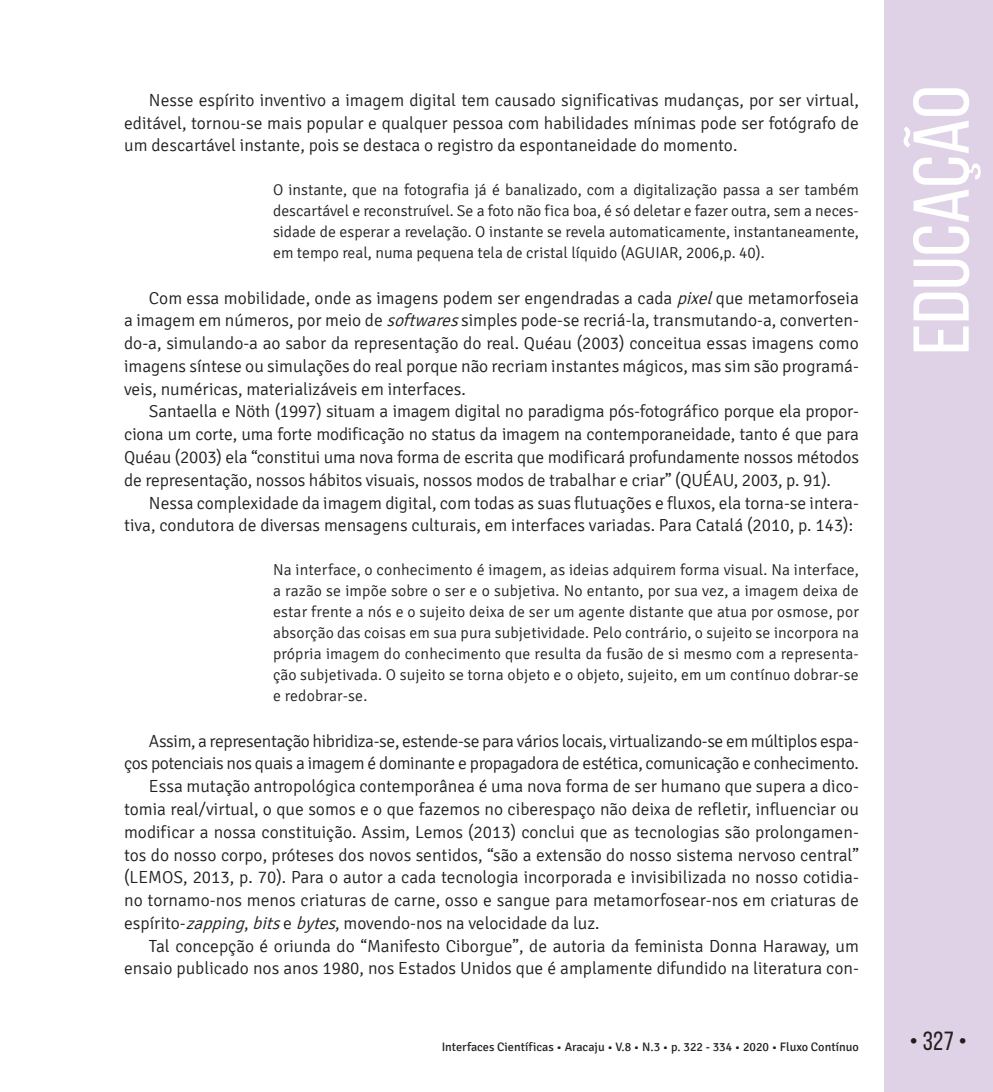
<style>
.page{position:relative;width:993px;height:1092px;background:#fff}
.page>*{position:absolute;margin:0;border:0;box-sizing:border-box;transform-origin:0 0}
.t1{font:78.75px "Bebas Neue";color:#fff;scale:1.09 1}
.t2{font:26.25px "Bebas Neue";color:#231f20}
.TEXTO{font:300 17.5px/22.8px "Signika";color:#231f20;text-align:justify}
.TEXTO-2{font:300 17.5px/22.8px "Signika";letter-spacing:-.02em;color:#231f20;text-align:right}
.CITAÇÃO{font:300 15.75px/21px "Signika";color:#231f20;text-align:justify}
.t3{font:12.25px "Signika";color:#231f20}
.s1{font-style:italic}
</style>
<div class="page">
<div style="left:883px;top:0;width:109px;height:1091px;background:#e0d2e6"></div>
<p class="TEXTO" style="left:124px;top:89px;width:736px;text-indent:25px">Nesse espírito inventivo a imagem digital tem causado significativas mudanças, por ser virtual, editável, tornou-se mais popular e qualquer pessoa com habilidades mínimas pode ser fotógrafo de um descartável instante, pois se destaca o registro da espontaneidade do momento.</p>
<p class="CITAÇÃO" style="left:273px;top:179px;width:587px">O instante, que na fotografia já é banalizado, com a digitalização passa a ser também descartável e reconstruível. Se a foto não fica boa, é só deletar e fazer outra, sem a neces&shy;sidade de esperar a revelação. O instante se revela automaticamente, instantaneamente, em tempo real, numa pequena tela de cristal líquido (AGUIAR, 2006,p. 40).</p>
<p class="TEXTO" style="left:124px;top:287px;width:736px;text-indent:25px">Com essa mobilidade, onde as imagens podem ser engendradas a cada <span class="s1">pixel</span>que metamorfoseia a imagem em números, por meio de <span class="s1">softwares</span>simples pode-se recriá-la, transmutando-a, converten&shy;do-a, simulando-a ao sabor da representação do real. Quéau (2003) conceitua essas imagens como imagens síntese ou simulações do real porque não recriam instantes mágicos, mas sim são programá&shy;veis, numéricas, materializáveis em interfaces.</p>
<p class="TEXTO" style="left:124px;top:400px;width:736px;text-indent:25px">Santaella e Nöth (1997) situam a imagem digital no paradigma pós-fotográfico porque ela propor&shy;ciona um corte, uma forte modificação no status da imagem na contemporaneidade, tanto é que para Quéau (2003) ela “constitui uma nova forma de escrita que modificará profundamente nossos métodos de representação, nossos hábitos visuais, nossos modos de trabalhar e criar” (QUÉAU, 2003, p. 91).</p>
<p class="TEXTO" style="left:124px;top:491px;width:736px;text-indent:25px">Nessa complexidade da imagem digital, com todas as suas flutuações e fluxos, ela torna-se intera&shy;tiva, condutora de diversas mensagens culturais, em interfaces variadas. Para Catalá (2010, p. 143):</p>
<p class="CITAÇÃO" style="left:273px;top:559px;width:587px">Na interface, o conhecimento é imagem, as ideias adquirem forma visual. Na interface, a razão se impõe sobre o ser e o subjetiva. No entanto, por sua vez, a imagem deixa de estar frente a nós e o sujeito deixa de ser um agente distante que atua por osmose, por absorção das coisas em sua pura subjetividade. Pelo contrário, o sujeito se incorpora na própria imagem do conhecimento que resulta da fusão de si mesmo com a representa&shy;ção subjetivada. O sujeito se torna objeto e o objeto, sujeito, em um contínuo dobrar-se e redobrar-se.</p>
<p class="TEXTO-2" style="left:124px;top:729px;width:736px">Assim, a representação hibridiza-se, estende-se para vários locais, virtualizando-se em múltiplos espa&shy;ços potenciais nos quais a imagem é dominante e propagadora de estética, comunicação e conhecimento.</p>
<p class="TEXTO" style="left:124px;top:775px;width:736px;text-indent:25px">Essa mutação antropológica contemporânea é uma nova forma de ser humano que supera a dico&shy;tomia real/virtual, o que somos e o que fazemos no ciberespaço não deixa de refletir, influenciar ou modificar a nossa constituição. Assim, Lemos (2013) conclui que as tecnologias são prolongamen&shy;tos do nosso corpo, próteses dos novos sentidos, “são a extensão do nosso sistema nervoso central” (LEMOS, 2013, p. 70). Para o autor a cada tecnologia incorporada e invisibilizada no nosso cotidia&shy;no tornamo-nos menos criaturas de carne, osso e sangue para metamorfosear-nos em criaturas de espírito-<span class="s1">zapping</span>, <span class="s1">bits</span>e <span class="s1">bytes</span>, movendo-nos na velocidade da luz.</p>
<p class="TEXTO" style="left:124px;top:934px;width:736px;text-align:right">Tal concepção é oriunda do “Manifesto Ciborgue”, de autoria da feminista Donna Haraway, um ensaio publicado nos anos 1980, nos Estados Unidos que é amplamente difundido na literatura con-</p>
<h1 class="t1" style="left:898px;top:355px;width:248px;rotate:-90deg">EDUCAÇÃO</h1>
<p class="t3" style="left:441px;top:1040px;width:418px">Interfaces Científicas • Aracaju • V.8 • N.3 • p. 322 - 334 • 2020 • Fluxo Contínuo</p>
<h2 class="t2" style="left:909px;top:1026px;width:59px">• 327 •</h2>
</div>
